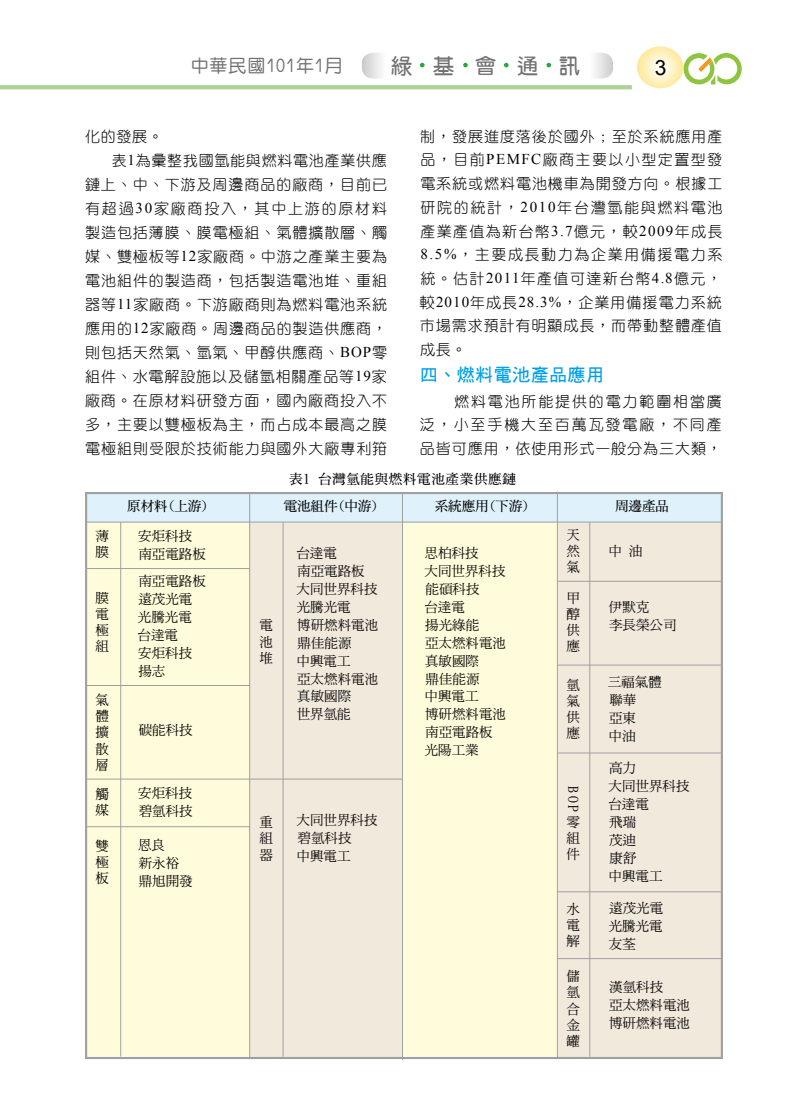
<style>
.page{position:relative;width:808px;height:1106px;background:#fff}
.page>*{position:absolute;margin:0;border:0;box-sizing:border-box;transform-origin:0 0}
.t1{font:21px "DF Yuan Bd HK BF";letter-spacing:1em;color:#727171}
.t2{font:21px "Arial";color:#000}
.t3{font:18px "DF Yuan Md HK BF";letter-spacing:.05em;color:#727171}
.t4{font:18px "DF Hei Bd HK BF";letter-spacing:.025em;color:#00a0e9}
.t5{font:15px/23.7px "DF Yuan Lt HK BF";letter-spacing:.065em;color:#000;text-align:justify}
.t6{font:15px "DF Yuan Lt HK BF";letter-spacing:.12em;color:#000}
.t7{font:13.5px/18px "DF Ming Md HK BF";color:#000}
.t8{font:13.5px "DF Ming Bd HK BF";letter-spacing:.025em;color:#000}
.t9{font:13.5px "DF Ming Bd HK BF";letter-spacing:.05em;color:#000}
.s1{font-family:"Times New Roman"}
</style>
<div class="page">
<svg style="left:0;top:85px;width:632px;height:4px;background:#afd49a"></svg>
<svg style="left:420px;top:63px;width:5px;height:4px"></svg>
<svg style="left:463px;top:63px;width:5px;height:4px"></svg>
<svg style="left:504px;top:63px;width:4px;height:4px"></svg>
<svg style="left:546px;top:63px;width:5px;height:4px"></svg>
<svg style="left:595px;top:53px;width:18px;height:26px"></svg>
<svg style="left:362px;top:53px;width:19px;height:26px"></svg>
<svg style="left:637px;top:46px;width:105px;height:42px"></svg>
<div style="left:86px;top:521px;width:164px;height:534px;background:#fffcdb"></div>
<div style="left:403px;top:521px;width:153px;height:534px;background:#fffcdb"></div>
<div style="left:249px;top:522px;width:153px;height:535px;background:#f2e9dd"></div>
<div style="left:557px;top:522px;width:164px;height:535px;background:#f2e9dd"></div>
<div style="left:86px;top:493px;width:637px;height:29px;background:#dff2fc"></div>
<hr style="left:249px;top:492px;width:1px;height:567px;background:#9fa0a0">
<hr style="left:120px;top:522px;width:1px;height:534px;background:#9fa0a0">
<hr style="left:283px;top:522px;width:1px;height:534px;background:#9fa0a0">
<hr style="left:589px;top:522px;width:1px;height:534px;background:#9fa0a0">
<hr style="left:402px;top:492px;width:1px;height:567px;background:#9fa0a0">
<hr style="left:557px;top:491px;width:1px;height:567px;background:#9fa0a0">
<hr style="left:85px;top:521px;width:637px;height:1px;background:#9fa0a0">
<hr style="left:86px;top:568px;width:164px;height:1px;background:#9fa0a0">
<hr style="left:558px;top:581px;width:164px;height:1px;background:#9fa0a0">
<hr style="left:558px;top:752px;width:164px;height:1px;background:#9fa0a0">
<hr style="left:558px;top:664px;width:164px;height:1px;background:#9fa0a0">
<hr style="left:558px;top:891px;width:164px;height:1px;background:#9fa0a0">
<hr style="left:558px;top:958px;width:164px;height:1px;background:#9fa0a0">
<hr style="left:86px;top:685px;width:164px;height:1px;background:#9fa0a0">
<hr style="left:86px;top:826px;width:164px;height:1px;background:#9fa0a0">
<hr style="left:86px;top:778px;width:316px;height:1px;background:#9fa0a0">
<p class="t3" style="left:191px;top:57px;width:154px">中華民國101年1月</p>
<h1 class="t1" style="left:391px;top:55px;width:190px">綠基會通訊</h1>
<h1 class="t2" style="left:655px;top:54px;width:13px">3</h1>
<p class="t5" style="left:85px;top:124px;width:79px">化的發展。</p>
<p class="t5" style="left:112px;top:148px;width:277px">表<span class="s1">1</span>為彙整我國氫能與燃料電池產業供應</p>
<p class="t5" style="left:85px;top:172px;width:304px">鏈上、中、下游及周邊商品的廠商，目前已</p>
<p class="t6" style="left:85px;top:201px;width:303px">有超過<span class="s1">30</span>家廠商投入，其中上游的原材料</p>
<p class="t5" style="left:85px;top:220px;width:304px">製造包括薄膜、膜電極組、氣體擴散層、觸</p>
<p class="t5" style="left:85px;top:244px;width:303px">媒、雙極板等<span class="s1">12</span>家廠商。中游之產業主要為</p>
<p class="t5" style="left:85px;top:268px;width:304px">電池組件的製造商，包括製造電池堆、重組</p>
<p class="t5" style="left:85px;top:292px;width:303px">器等<span class="s1">11</span>家廠商。下游廠商則為燃料電池系統</p>
<p class="t5" style="left:85px;top:316px;width:303px">應用的<span class="s1">12</span>家廠商。周邊商品的製造供應商，</p>
<p class="t5" style="left:85px;top:340px;width:303px">則包括天然氣、氫氣、甲醇供應商、<span class="s1">BOP</span>零</p>
<p class="t5" style="left:85px;top:364px;width:303px">組件、水電解設施以及儲氫相關產品等<span class="s1">19</span>家</p>
<p class="t5" style="left:85px;top:388px;width:304px">廠商。在原材料研發方面，國內廠商投入不</p>
<p class="t5" style="left:85px;top:412px;width:304px">多，主要以雙極板為主，而占成本最高之膜</p>
<p class="t5" style="left:85px;top:436px;width:304px">電極組則受限於技術能力與國外大廠專利箝</p>
<p class="t5" style="left:420px;top:124px;width:304px">制，發展進度落後於國外；至於系統應用產品，目前<span class="s1">PEMFC</span>廠商主要以小型定置型發電系統或燃料電池機車為開發方向。根據工研院的統計，<span class="s1">2010</span>年台灣氫能與燃料電池產業產值為新台幣<span class="s1">3.7</span>億元，較<span class="s1">2009</span>年成長<span class="s1">8.5%</span>，主要成長動力為企業用備援電力系統。估計<span class="s1">2011</span>年產值可達新台幣<span class="s1">4.8</span>億元，較<span class="s1">2010</span>年成長<span class="s1">28.3%</span>，企業用備援電力系統市場需求預計有明顯成長，而帶動整體產值成長。</p>
<p class="t4" style="left:420px;top:366px;width:186px">四、燃料電池產品應用</p>
<p class="t5" style="left:420px;top:389px;width:304px;text-indent:34px">燃料電池所能提供的電力範圍相當廣泛，小至手機大至百萬瓦發電廠，不同產品皆可應用，依使用形式一般分為三大類，</p>
<p class="t9" style="left:289px;top:472px;width:228px">表1 台灣氫能與燃料電池產業供應鏈</p>
<p class="t8" style="left:127px;top:499px;width:83px">原材料(上游)</p>
<p class="t8" style="left:284px;top:499px;width:96px">電池組件(中游)</p>
<p class="t8" style="left:435px;top:499px;width:96px">系統應用(下游)</p>
<p class="t8" style="left:615px;top:499px;width:55px">周邊產品</p>
<p class="t7" style="left:96px;top:527px;width:15px;line-height:16.2px">薄膜</p>
<p class="t7" style="left:566px;top:526px;width:15px;line-height:16.2px;text-align:justify">天然氣</p>
<p class="t7" style="left:566px;top:589px;width:15px;line-height:16.2px;text-align:justify">甲醇供應</p>
<p class="t7" style="left:566px;top:676px;width:15px;line-height:16.2px;text-align:justify">氫氣供應</p>
<p class="t7" style="left:138px;top:527px;width:69px">安炬科技南亞電路板</p>
<p class="t7" style="left:296px;top:543px;width:83px">台達電<br>南亞電路板大同世界科技光騰光電<br>博研燃料電池鼎佳能源<br>中興電工<br>亞太燃料電池真敏國際<br>世界氫能</p>
<p class="t7" style="left:424px;top:543px;width:83px">思柏科技<br>大同世界科技能碩科技<br>台達電<br>揚光綠能<br>亞太燃料電池真敏國際<br>鼎佳能源<br>中興電工<br>博研燃料電池南亞電路板光陽工業</p>
<p class="t7" style="left:138px;top:572px;width:70px">南亞電路板遠茂光電光騰光電台達電<br>安炬科技揚志</p>
<p class="t7" style="left:96px;top:589px;width:15px;line-height:16.2px;text-align:justify">膜電極組</p>
<p class="t7" style="left:259px;top:617px;width:15px;line-height:16.2px;text-align:justify">電池堆</p>
<p class="t7" style="left:96px;top:691px;width:15px;line-height:16.2px;text-align:justify">氣體擴散層</p>
<p class="t7" style="left:96px;top:785px;width:15px;line-height:16.2px">觸媒</p>
<p class="t7" style="left:96px;top:837px;width:15px;line-height:16.2px;text-align:justify">雙極板</p>
<p class="t7" style="left:139px;top:720px;width:55px">碳能科技</p>
<p class="t7" style="left:138px;top:783px;width:56px">安炬科技碧氫科技</p>
<p class="t7" style="left:138px;top:836px;width:56px">恩良<br>新永裕鼎旭開發</p>
<p class="t7" style="left:582px;top:786px;width:27px;rotate:90deg">BOP</p>
<p class="t7" style="left:566px;top:813px;width:15px;line-height:16.2px;text-align:justify">零組件</p>
<p class="t7" style="left:297px;top:811px;width:82px">大同世界科技碧氫科技<br>中興電工</p>
<p class="t7" style="left:259px;top:814px;width:15px;line-height:16.2px;text-align:justify">重組器</p>
<p class="t7" style="left:566px;top:900px;width:15px;line-height:16.2px;text-align:justify">水電解</p>
<p class="t7" style="left:566px;top:968px;width:15px;line-height:16.2px;text-align:justify">儲氫合金罐</p>
<p class="t7" style="left:608px;top:541px;width:35px">中 油</p>
<p class="t7" style="left:609px;top:598px;width:69px">伊默克<br>李長榮公司</p>
<p class="t7" style="left:608px;top:672px;width:55px">三福氣體聯華<br>亞東<br>中油</p>
<p class="t7" style="left:608px;top:759px;width:83px">高力<br>大同世界科技台達電<br>飛瑞<br>茂迪<br>康舒<br>中興電工</p>
<p class="t7" style="left:609px;top:898px;width:56px;text-align:justify">遠茂光電光騰光電友荃</p>
<p class="t7" style="left:609px;top:977px;width:83px">漢氫科技<br>亞太燃料電池博研燃料電池</p>
</div>
